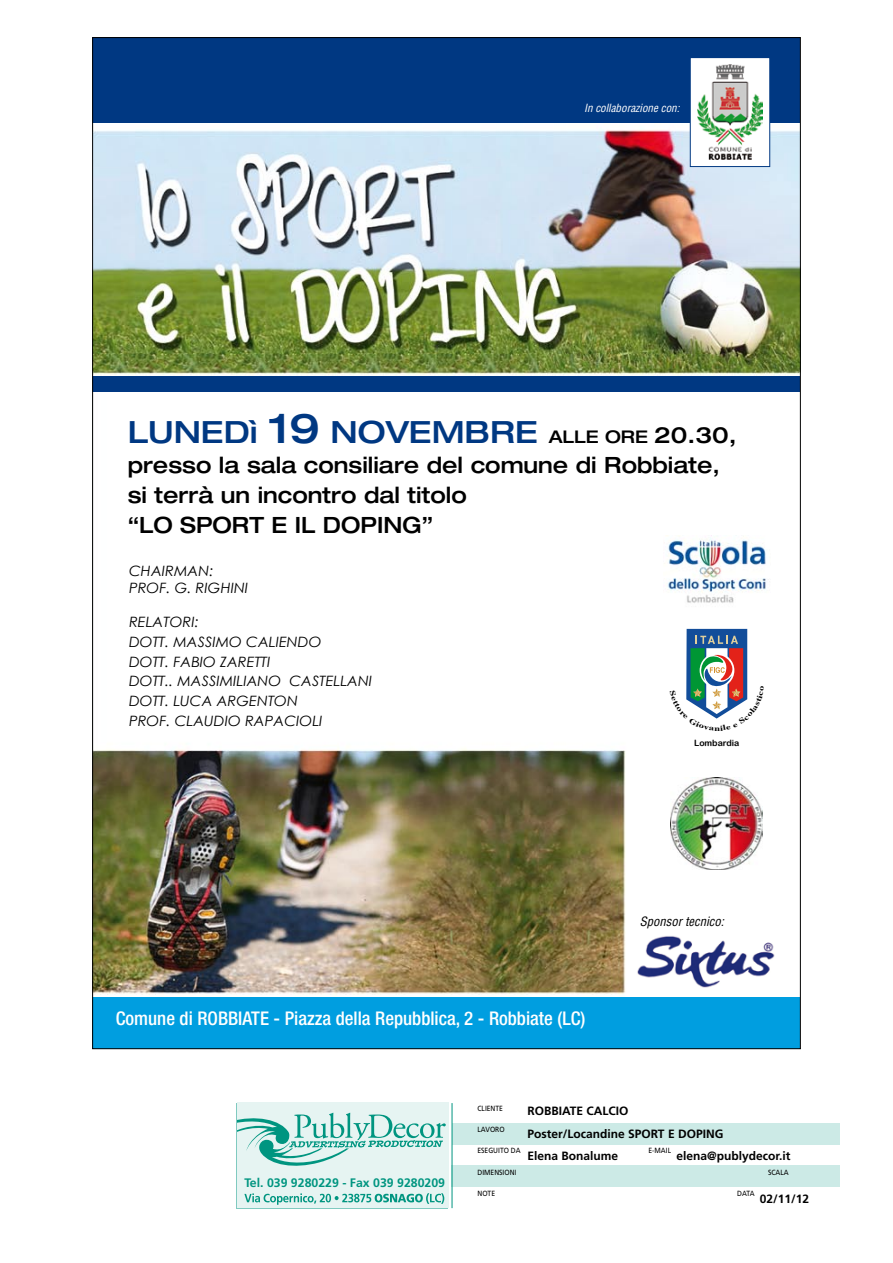
<style>
.page{position:relative;width:893px;height:1263px;background:#fff}
.page>*{position:absolute;margin:0;border:0;box-sizing:border-box;transform-origin:0 0}
.t1{font:500 expanded 30.6px "Helvetica Neue";color:#003882}
.t2{font:500 expanded 22.5px/30px "Helvetica Neue";color:#000;scale:.95 1}
.t3{font:500 condensed 18.9px "Helvetica Neue";color:#fff}
.t4{font:italic 14.25px/19.6px "Century Gothic";color:#000}
.t5{font:italic condensed 12.6px "Helvetica";color:#000}
.t6{font:700 12.3px "Frutiger";color:#009580}
.t7{font:700 12px/22.8px "Frutiger";color:#000}
.t8{font:italic condensed 11.1px "Helvetica";color:#fff}
.t9{font:8.7px "Arial Rounded MT Bold";color:#000}
.t10{font:7.5px "Frutiger";color:#000;scale:.9 1}
.t11{font:700 7.5px "Times";color:#000;scale:1.34 1}
.s1{font-size:41.4px}
.s2{font-size:17.55px;color:#000}
.s3{font-size:22.5px;color:#000}
</style>
<div class="page">
<div style="left:452px;top:1165px;width:388px;height:22px;background:#cceae6"></div>
<div style="left:452px;top:1123px;width:388px;height:21px;background:#cceae6"></div>
<hr style="left:452px;top:1103px;width:1px;height:105px;background:#009580">
<div style="left:237px;top:1102px;width:212px;height:106px;background:#e6f4f2"></div>
<svg style="left:237px;top:1113px;width:209px;height:53px"></svg>
<svg style="left:244px;top:1193px;width:200px;height:12px"></svg>
<img style="left:94px;top:123px;width:705px;height:872px">
<div style="left:93px;top:38px;width:707px;height:85px;background:#003882"></div>
<div style="left:93px;top:997px;width:707px;height:52px;background:#009ee0"></div>
<div style="left:690px;top:58px;width:80px;height:109px;background:#fff"></div>
<img style="left:698px;top:64px;width:64px;height:96px">
<div style="left:690px;top:57px;width:80px;height:110px;border:1px solid #003882"></div>
<div style="left:93px;top:377px;width:707px;height:15px;background:#003882"></div>
<img style="left:636px;top:935px;width:139px;height:54px">
<img style="left:663px;top:535px;width:107px;height:73px">
<img style="left:671px;top:778px;width:92px;height:91px">
<svg style="left:670px;top:629px;width:94px;height:102px"></svg>
<p class="t8" style="left:584px;top:101px;width:97px">In collaborazione con:</p>
<h1 class="t1" style="left:128px;top:413px;width:610px">LUNEDì <span class="s1">19</span> NOVEMBRE <span class="s2">ALLE ORE</span> <span class="s3">20.30,</span></h1>
<h2 class="t2" style="left:128px;top:450px;width:625px">presso la sala consiliare del comune di Robbiate, si terrà un incontro dal titolo<br>“LO SPORT E IL DOPING”</h2>
<p class="t4" style="left:129px;top:562px;width:121px;line-height:17.1px">CHAIRMAN:<br>PROF. G. RIGHINI</p>
<p class="t4" style="left:129px;top:612px;width:245px">RELATORI:<br>DOTT. MASSIMO CALIENDO<br>DOTT. FABIO ZARETTI<br>DOTT.. MASSIMILIANO CASTELLANI<br>DOTT. LUCA ARGENTON<br>PROF. CLAUDIO RAPACIOLI</p>
<p class="t11" style="left:714px;top:721px;width:6px">n</p>
<p class="t9" style="left:694px;top:737px;width:47px">Lombardia</p>
<h3 class="t3" style="left:116px;top:1007px;width:471px">Comune di ROBBIATE - Piazza della Repubblica, 2 - Robbiate (LC)</h3>
<p class="t5" style="left:640px;top:913px;width:86px">Sponsor tecnico:</p>
<p class="t6" style="left:244px;top:1176px;width:202px">Tel. 039 9280229 - Fax 039 9280209</p>
<p class="t10" style="left:477px;top:1104px;width:30px">CLIENTE</p>
<p class="t10" style="left:477px;top:1125px;width:32px">LAVORO</p>
<p class="t10" style="left:477px;top:1146px;width:49px">ESEGUITO DA</p>
<p class="t10" style="left:477px;top:1168px;width:45px">DIMENSIONI</p>
<p class="t10" style="left:477px;top:1189px;width:21px">NOTE</p>
<p class="t10" style="left:737px;top:1189px;width:21px">DATA</p>
<p class="t7" style="left:527px;top:1099px;width:197px">ROBBIATE CALCIO<br>Poster/Locandine SPORT E DOPING<br>Elena Bonalume</p>
<p class="t10" style="left:648px;top:1146px;width:26px">E-MAIL</p>
<p class="t7" style="left:676px;top:1145px;width:115px">elena@publydecor.it</p>
<p class="t10" style="left:768px;top:1168px;width:24px">SCALA</p>
<p class="t7" style="left:760px;top:1187px;width:51px">02/11/12</p>
</div>
